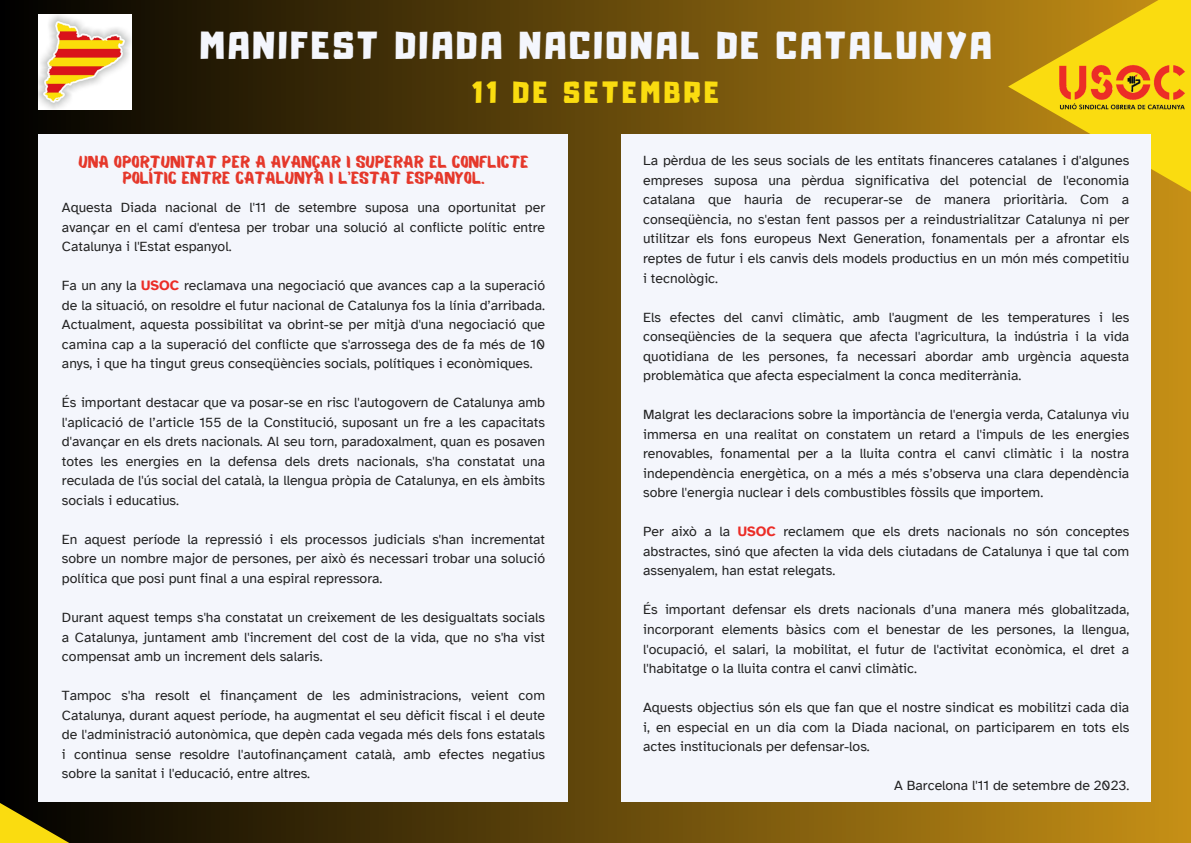
<style>
.page{position:relative;width:1191px;height:843px;background:#fff}
.page>*{position:absolute;margin:0;border:0;box-sizing:border-box;transform-origin:0 0}
.t1{font:34.3px "Adumu";letter-spacing:.1em;color:#f4f6fc}
.t2{font:27px "Adumu";letter-spacing:.15em;color:#fadc10}
.t3{font:17px/16.5px "Balmy";color:#e5382b;text-align:center}
.t4{font:14px/19.5px "Atkinson Hyperlegible";color:#222;text-align:justify}
.s1{font-weight:700;color:#eb2d27}
</style>
<div class="page">
<div style="left:0;top:0;width:1190px;height:842px;background:linear-gradient(to right,#010101,#c69016)"></div>
<svg style="left:1007px;top:0;width:183px;height:192px;background:#d5ae11"></svg>
<div style="left:621px;top:134px;width:529px;height:667px;background:#f4f6fc"></div>
<div style="left:39px;top:134px;width:529px;height:667px;background:#f4f6fc"></div>
<svg style="left:0;top:801px;width:74px;height:41px;background:#73650a"></svg>
<img style="left:1059px;top:54px;width:131px;height:65px">
<img style="left:39px;top:14px;width:92px;height:95px">
<p class="t1" style="left:200px;top:32px;width:792px">MANIFEST DIADA NACIONAL DE CATALUNYA</p>
<p class="t2" style="left:471px;top:81px;width:248px">11 DE SETEMBRE</p>
<p class="t3" style="left:78px;top:155px;width:451px">UNA OPORTUNITAT PER A AVANÇAR I SUPERAR EL CONFLICTE<br>POLÍTIC ENTRE CATALUNYA I L'ESTAT ESPANYOL.</p>
<p class="t4" style="left:643px;top:151px;width:487px">La pèrdua de les seus socials de les entitats financeres catalanes i d'algunes empreses suposa una pèrdua significativa del potencial de l'economia catalana que hauria de recuperar-se de manera prioritària. Com a conseqüència, no s'estan fent passos per a reindustrialitzar Catalunya ni per utilitzar els fons europeus Next Generation, fonamentals per a afrontar els reptes de futur i els canvis dels models productius en un món més competitiu i tecnològic.</p>
<p class="t4" style="left:643px;top:307px;width:487px">Els efectes del canvi climàtic, amb l'augment de les temperatures i les conseqüències de la sequera que afecta l'agricultura, la indústria i la vida quotidiana de les persones, fa necessari abordar amb urgència aquesta problemàtica que afecta especialment la conca mediterrània.</p>
<p class="t4" style="left:643px;top:404px;width:487px">Malgrat les declaracions sobre la importància de l'energia verda, Catalunya viu immersa en una realitat on constatem un retard a l'impuls de les energies renovables, fonamental per a la lluita contra el canvi climàtic i la nostra independència energètica, on a més a més s’observa una clara dependència sobre l'energia nuclear i dels combustibles fòssils que importem.</p>
<p class="t4" style="left:643px;top:522px;width:487px">Per això a la <span class="s1">USOC</span> reclamem que els drets nacionals no són conceptes abstractes, sinó que afecten la vida dels ciutadans de Catalunya i que tal com assenyalem, han estat relegats.</p>
<p class="t4" style="left:643px;top:600px;width:487px">És important defensar els drets nacionals d’una manera més globalitzada, incorporant elements bàsics com el benestar de les persones, la llengua, l'ocupació, el salari, la mobilitat, el futur de l'activitat econòmica, el dret a l'habitatge o la lluita contra el canvi climàtic.</p>
<p class="t4" style="left:643px;top:697px;width:487px">Aquests objectius són els que fan que el nostre sindicat es mobilitzi cada dia i, en especial en un dia com la Diada nacional, on participarem en tots els actes institucionals per defensar-los.</p>
<p class="t4" style="left:894px;top:775px;width:236px">A Barcelona l'11 de setembre de 2023.</p>
<p class="t4" style="left:62px;top:197px;width:484px">Aquesta Diada nacional de l'11 de setembre suposa una oportunitat per avançar en el camí d'entesa per trobar una solució al conflicte polític entre Catalunya i l'Estat espanyol.</p>
<p class="t4" style="left:62px;top:275px;width:484px">Fa un any la <span class="s1">USOC</span> reclamava una negociació que avances cap a la superació de la situació, on resoldre el futur nacional de Catalunya fos la línia d’arribada.<br>Actualment, aquesta possibilitat va obrint-se per mitjà d'una negociació que camina cap a la superació del conflicte que s'arrossega des de fa més de 10 anys, i que ha tingut greus conseqüències socials, polítiques i econòmiques.</p>
<p class="t4" style="left:62px;top:393px;width:484px">És important destacar que va posar-se en risc l'autogovern de Catalunya amb l'aplicació de l’article 155 de la Constitució, suposant un fre a les capacitats d'avançar en els drets nacionals. Al seu torn, paradoxalment, quan es posaven totes les energies en la defensa dels drets nacionals, s'ha constatat una reculada de l'ús social del català, la llengua pròpia de Catalunya, en els àmbits socials i educatius.</p>
<p class="t4" style="left:62px;top:529px;width:484px">En aquest període la repressió i els processos judicials s'han incrementat sobre un nombre major de persones, per això és necessari trobar una solució política que posi punt final a una espiral repressora.</p>
<p class="t4" style="left:62px;top:607px;width:484px">Durant aquest temps s'ha constatat un creixement de les desigualtats socials a Catalunya, juntament amb l'increment del cost de la vida, que no s'ha vist compensat amb un increment dels salaris.</p>
<p class="t4" style="left:62px;top:685px;width:484px">Tampoc s'ha resolt el finançament de les administracions, veient com Catalunya, durant aquest període, ha augmentat el seu dèficit fiscal i el deute de l'administració autonòmica, que depèn cada vegada més dels fons estatals i continua sense resoldre l'autofinançament català, amb efectes negatius sobre la sanitat i l'educació, entre altres.</p>
</div>
